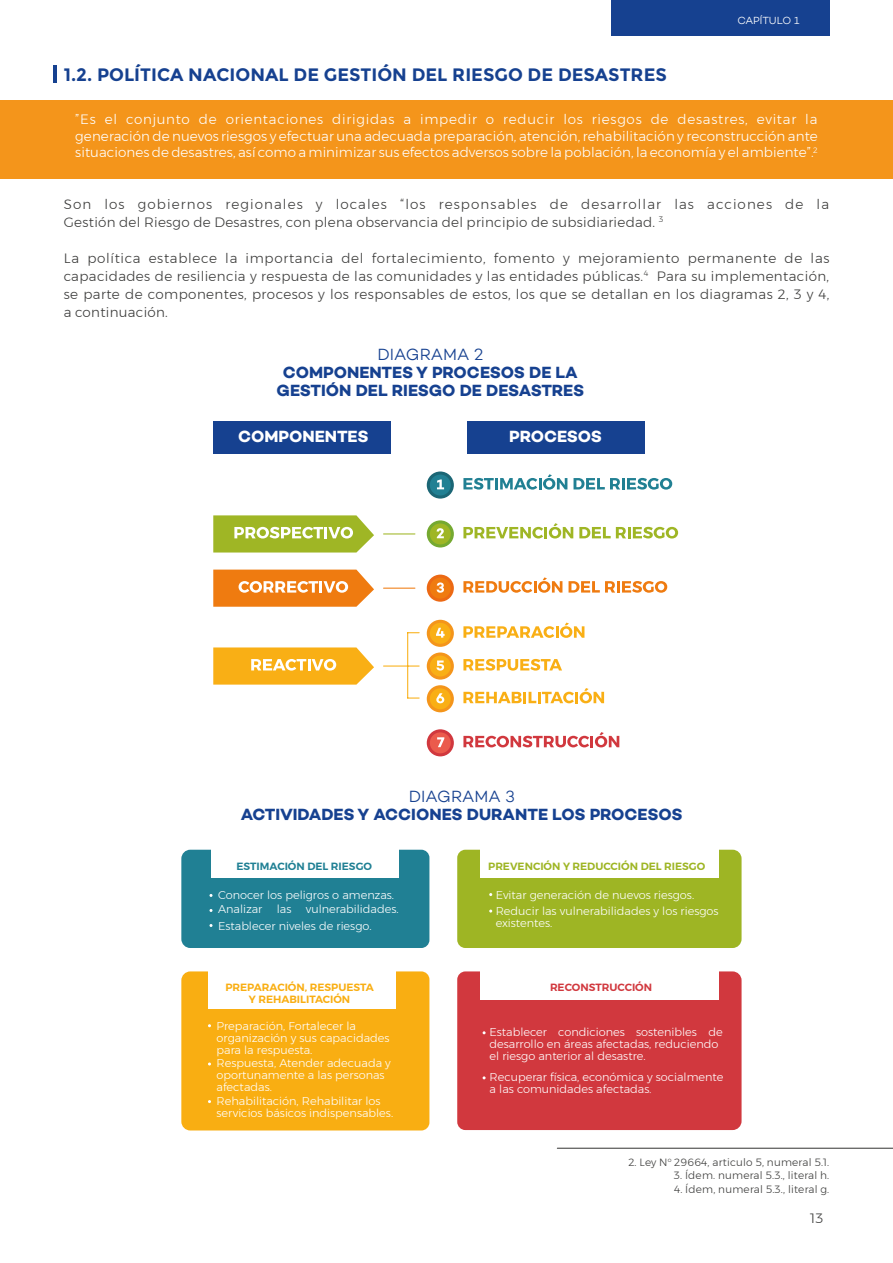
<style>
.page{position:relative;width:893px;height:1263px;background:#fff}
.page>*{position:absolute;margin:0;border:0;box-sizing:border-box;transform-origin:0 0}
.t1{font:700 18px "Montserrat";color:#164190}
.t2{font:16.5px/18px "Campton Bold DEMO";letter-spacing:-.005em;color:#164190;text-align:center}
.t3{font:16.5px "Campton Bold DEMO";color:#fff}
.t4{font:16.5px "Campton Light DEMO";color:#164190}
.t5{font:300 13.5px/18px "Montserrat";letter-spacing:.03em;color:#3c3c3b;text-align:justify}
.t6{font:300 13.5px/16.5px "Montserrat";letter-spacing:.005em;color:#fff;text-align:justify}
.t7{font:300 13.5px/18px "Montserrat";letter-spacing:.05em;color:#3c3c3b}
.t8{font:300 11.25px/12px "Montserrat";color:#fff}
.t9{font:300 10.5px "Montserrat";letter-spacing:.02em;color:#3c3c3b}
.t10{font:600 10.5px/12px "Montserrat";color:#f9ae12;text-align:center}
.t11{font:600 10.5px "Montserrat";color:#9eb524}
.t12{font:600 10.5px "Montserrat";color:#208094}
.t13{font:600 10.5px "Montserrat";color:#d1383e}
.t14{font:10.5px "Campton Light DEMO";letter-spacing:-.01em;color:#fff}
.s1{font-family:"Campton Light DEMO";font-weight:400;font-size:10.5px}
</style>
<div class="page">
<hr style="left:53px;top:65px;width:3px;height:17px;background:#164190">
<hr style="left:557px;top:1148px;width:336px;height:1px;background:#3c3c3b">
<div style="left:0;top:100px;width:893px;height:78px;background:#f4951b"></div>
<svg style="left:213px;top:515px;width:161px;height:37px;background:#b0c34d"></svg>
<svg style="left:213px;top:570px;width:161px;height:37px;background:#f19139"></svg>
<svg style="left:213px;top:647px;width:161px;height:38px;background:#f9bb3a"></svg>
<svg style="left:463px;top:474px;width:104px;height:16px"></svg>
<svg style="left:573px;top:478px;width:99px;height:12px"></svg>
<svg style="left:427px;top:471px;width:27px;height:28px"></svg>
<div style="left:430px;top:475px;width:21px;height:20px;background:#218093;border-radius:50%"></div>
<svg style="left:437px;top:479px;width:7px;height:10px"></svg>
<svg style="left:463px;top:523px;width:110px;height:15px"></svg>
<svg style="left:579px;top:527px;width:99px;height:11px"></svg>
<svg style="left:427px;top:520px;width:27px;height:27px"></svg>
<div style="left:430px;top:523px;width:21px;height:21px;background:#9fb625;border-radius:50%"></div>
<svg style="left:437px;top:528px;width:7px;height:10px"></svg>
<svg style="left:463px;top:577px;width:99px;height:16px"></svg>
<svg style="left:569px;top:581px;width:98px;height:12px"></svg>
<div style="left:427px;top:575px;width:27px;height:27px;background:#ec6914;border-radius:50%"></div>
<div style="left:430px;top:578px;width:21px;height:21px;background:#ef7b10;border-radius:50%"></div>
<svg style="left:437px;top:582px;width:7px;height:11px"></svg>
<svg style="left:463px;top:623px;width:121px;height:15px"></svg>
<div style="left:427px;top:620px;width:27px;height:27px;background:#f4951b;border-radius:50%"></div>
<div style="left:430px;top:623px;width:21px;height:21px;background:#f9af15;border-radius:50%"></div>
<svg style="left:436px;top:628px;width:9px;height:10px"></svg>
<svg style="left:463px;top:659px;width:99px;height:12px"></svg>
<svg style="left:427px;top:652px;width:27px;height:28px"></svg>
<div style="left:430px;top:656px;width:21px;height:20px;background:#f9af15;border-radius:50%"></div>
<svg style="left:436px;top:660px;width:8px;height:11px"></svg>
<svg style="left:463px;top:688px;width:141px;height:15px"></svg>
<div style="left:427px;top:685px;width:27px;height:27px;background:#f4951b;border-radius:50%"></div>
<div style="left:430px;top:688px;width:21px;height:21px;background:#f9af15;border-radius:50%"></div>
<svg style="left:436px;top:693px;width:8px;height:10px"></svg>
<svg style="left:463px;top:732px;width:156px;height:15px"></svg>
<svg style="left:427px;top:729px;width:27px;height:27px"></svg>
<div style="left:430px;top:732px;width:21px;height:21px;background:#eb5b4c;border-radius:50%"></div>
<svg style="left:437px;top:737px;width:7px;height:10px"></svg>
<hr style="left:384px;top:533px;width:31px;height:1px;background:#9fb625">
<hr style="left:384px;top:588px;width:31px;height:1px;background:#ef7b10">
<svg style="left:384px;top:665px;width:35px;height:1px"></svg>
<hr style="left:407px;top:633px;width:1px;height:65px;background:#f9af15">
<div style="left:181px;top:850px;width:248px;height:98px;background:#208094;border-radius:9px"></div>
<div style="left:457px;top:850px;width:285px;height:98px;background:#9eb524;border-radius:9px"></div>
<div style="left:181px;top:971px;width:248px;height:159px;background:#f9ae12;border-radius:9px"></div>
<div style="left:457px;top:971px;width:285px;height:159px;background:#d1383e;border-radius:9px"></div>
<div style="left:212px;top:845px;width:187px;height:33px;background:#fff"></div>
<div style="left:480px;top:845px;width:239px;height:33px;background:#fff"></div>
<div style="left:209px;top:968px;width:187px;height:41px;background:#fff"></div>
<div style="left:480px;top:967px;width:239px;height:33px;background:#fff"></div>
<svg style="left:209px;top:894px;width:4px;height:3px"></svg>
<svg style="left:209px;top:909px;width:4px;height:3px"></svg>
<svg style="left:209px;top:924px;width:4px;height:3px"></svg>
<div style="left:213px;top:421px;width:178px;height:33px;background:#164190"></div>
<div style="left:467px;top:421px;width:178px;height:33px;background:#164190"></div>
<div style="left:611px;top:0;width:218px;height:35px;background:#164190"></div>
<h1 class="t1" style="left:64px;top:64px;width:605px">1.2. POLÍTICA NACIONAL DE GESTIÓN DEL RIESGO DE DESASTRES</h1>
<p class="t14" style="left:737px;top:15px;width:64px">CAPÍTULO 1</p>
<p class="t6" style="left:75px;top:111px;width:744px">”Es el conjunto de orientaciones dirigidas a impedir o reducir los riesgos de desastres, evitar la generación de nuevos riesgos y efectuar una adecuada preparación, atención, rehabilitación y reconstrucción ante situaciones de desastres, así como a minimizar sus efectos adversos sobre la población, la economía y el ambiente”.<sup>2</sup></p>
<p class="t7" style="left:64px;top:195px;width:767px">Son los gobiernos regionales y locales “los responsables de desarrollar las acciones de la<br>Gestión del Riesgo de Desastres, con plena observancia del principio de subsidiariedad. <sup>3</sup></p>
<p class="t5" style="left:64px;top:249px;width:767px">La política establece la importancia del fortalecimiento, fomento y mejoramiento permanente de las capacidades de resiliencia y respuesta de las comunidades y las entidades públicas.<sup>4</sup> Para su implementación, se parte de componentes, procesos y los responsables de estos, los que se detallan en los diagramas 2, 3 y 4, a continuación.</p>
<h2 class="t4" style="left:377px;top:346px;width:107px">DIAGRAMA 2</h2>
<h2 class="t2" style="left:276px;top:364px;width:309px">COMPONENTES Y PROCESOS DE LA<br>GESTIÓN DEL RIESGO DE DESASTRES</h2>
<h2 class="t3" style="left:238px;top:427px;width:132px">COMPONENTES</h2>
<h2 class="t3" style="left:509px;top:427px;width:94px">PROCESOS</h2>
<h2 class="t4" style="left:409px;top:788px;width:107px">DIAGRAMA 3</h2>
<h2 class="t2" style="left:241px;top:806px;width:443px">ACTIVIDADES Y ACCIONES DURANTE LOS PROCESOS</h2>
<p class="t12" style="left:236px;top:860px;width:137px">ESTIMACIÓN DEL RIESGO</p>
<p class="t8" style="left:218px;top:889px;width:178px">Conocer los peligros o amenzas.</p>
<p class="t8" style="left:218px;top:903px;width:46px">Analizar</p>
<p class="t8" style="left:277px;top:903px;width:16px">las</p>
<p class="t8" style="left:306px;top:903px;width:94px">vulnerabilidades.</p>
<p class="t8" style="left:218px;top:920px;width:155px">Establecer niveles de riesgo.</p>
<p class="t10" style="left:225px;top:981px;width:150px">PREPARACIÓN, RESPUESTA<br>Y REHABILITACIÓN</p>
<p class="t8" style="left:217px;top:1020px;width:175px">Preparación, Fortalecer la organización y sus capacidades para la respuesta.</p>
<p class="t8" style="left:217px;top:1057px;width:176px">Respuesta, Atender adecuada y oportunamente a las personas afectadas.</p>
<p class="t8" style="left:217px;top:1095px;width:178px">Rehabilitación, Rehabilitar los servicios básicos indispensables.</p>
<p class="t11" style="left:488px;top:860px;width:219px">PREVENCIÓN Y REDUCCIÓN DEL RIESGO</p>
<p class="t8" style="left:496px;top:886px;width:224px;line-height:16.5px">Evitar generación de nuevos riesgos.<br>Reducir las vulnerabilidades y los riesgos</p>
<p class="t8" style="left:496px;top:917px;width:58px">existentes.</p>
<p class="t13" style="left:550px;top:980px;width:104px">RECONSTRUCCIÓN</p>
<p class="t8" style="left:489px;top:1026px;width:235px">Establecer condiciones sostenibles de desarrollo en áreas afectadas, reduciendo el riesgo anterior al desastre.</p>
<p class="t8" style="left:490px;top:1070px;width:235px">Recuperar física, económica y socialmente a las comunidades afectadas<span class="s1">.</span></p>
<p class="t9" style="left:628px;top:1154px;width:202px">2. Ley N<sup>o</sup> 29664, articulo 5, numeral 5.1.</p>
<p class="t9" style="left:674px;top:1168px;width:157px">3. Ídem. numeral 5.3., literal h.</p>
<p class="t9" style="left:674px;top:1181px;width:157px">4. Ídem, numeral 5.3., literal g.</p>
<p class="t5" style="left:810px;top:1209px;width:15px">13</p>
</div>
